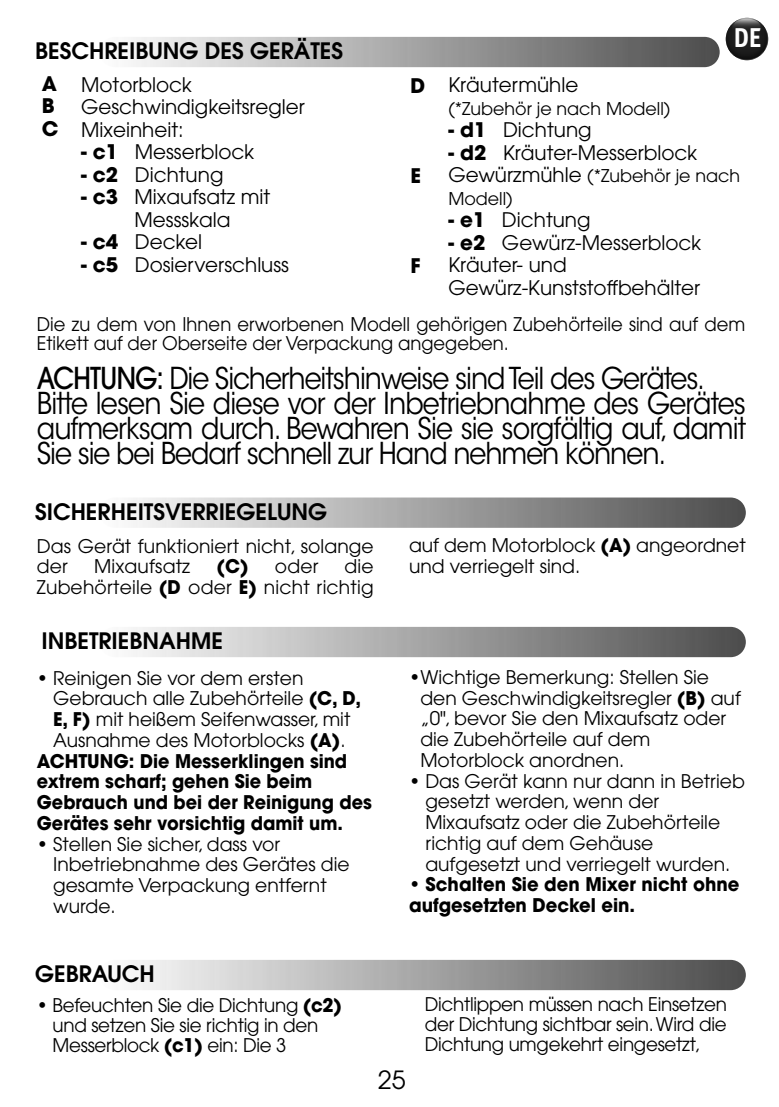
<style>
.page{position:relative;width:779px;height:1107px;background:#fff}
.page>*{position:absolute;margin:0;border:0;box-sizing:border-box;transform-origin:0 0}
.t1{font:30px/25px "ITC Avant Garde MM 82 wt 750 wd";letter-spacing:-.04em;color:#000;scale:.9 1}
.t2{font:700 27.5px "Officina Sans";color:#fff;scale:.95 1}
.t3{font:25px "Avant Garde";color:#000}
.t4{font:600 22.5px "Avant Garde";color:#000}
.t5{font:20px/22.5px "Avant Garde";color:#000}
.t6{font:700 20px/22.5px "Avant Garde";color:#000}
.t7{font:18.75px/20.8px "Avant Garde";color:#000}
.t8{font:18.75px/18.8px "Avant Garde";color:#000;scale:.96 1}
.t9{font:700 18.75px "Avant Garde";color:#000;scale:.94 1}
.t10{font:700 18.75px/20.8px "Avant Garde";color:#000;scale:.96 1}
.t11{font:17.5px/22.5px "Avant Garde";color:#000}
.s1{font-weight:700}
.s2{font-size:20px}
.s3{font-family:"Avant Garde";font-weight:500}
.s4{font-weight:400}
</style>
<div class="page">
<img style="left:133px;top:37px;width:586px;height:30px">
<img style="left:726px;top:18px;width:42px;height:42px;border-radius:50%">
<img style="left:133px;top:498px;width:613px;height:30px">
<img style="left:133px;top:627px;width:613px;height:30px">
<img style="left:133px;top:960px;width:613px;height:30px">
<p class="t4" style="left:35px;top:43px;width:310px">BESCHREIBUNG DES GERÄTES</p>
<h2 class="t2" style="left:733px;top:28px;width:31px">DE</h2>
<p class="t6" style="left:42px;top:75px;width:18px">A<br>B<br>C</p>
<p class="t5" style="left:81px;top:75px;width:225px">Motorblock<br>Geschwindigkeitsregler<br>Mixeinheit:</p>
<p class="t5" style="left:81px;top:142px;width:174px"><span class="s1">- c1</span> Messerblock</p>
<p class="t5" style="left:81px;top:165px;width:144px"><span class="s1">- c2</span> Dichtung</p>
<p class="t5" style="left:135px;top:187px;width:137px;text-indent:-53px"><span class="s1">- c3</span> Mixaufsatz mit<br>Messskala</p>
<p class="t5" style="left:81px;top:232px;width:122px"><span class="s1">- c4</span> Deckel</p>
<p class="t5" style="left:81px;top:255px;width:209px"><span class="s1">- c5</span> Dosierverschluss</p>
<p class="t5" style="left:448px;top:76px;width:132px">Kräutermühle</p>
<p class="t11" style="left:448px;top:99px;width:223px">(*Zubehör je nach Modell)</p>
<p class="t5" style="left:448px;top:121px;width:145px"><span class="s1">- d1</span> Dichtung</p>
<p class="t5" style="left:448px;top:143px;width:250px"><span class="s1">- d2</span> Kräuter-Messerblock</p>
<p class="t11" style="left:448px;top:166px;width:293px"><span class="s2">Gewürzmühle</span> (*Zubehör je nach<br>Modell)</p>
<p class="t5" style="left:448px;top:211px;width:144px"><span class="s1">- e1</span> Dichtung</p>
<p class="t5" style="left:448px;top:233px;width:254px"><span class="s1">- e2</span> Gewürz-Messerblock<br>Kräuter- und<br>Gewürz-Kunststoffbehälter</p>
<p class="t8" style="left:37px;top:316px;width:739px">Die zu dem von Ihnen erworbenen Modell gehörigen Zubehörteile sind auf dem<br>Etikett auf der Oberseite der Verpackung angegeben.</p>
<h1 class="t1" style="left:37px;top:368px;width:789px"><span class="s3">ACHTUNG:</span> Die Sicherheitshinweise sind Teil des Gerätes.<br>Bitte lesen Sie diese vor der Inbetriebnahme des Gerätes aufmerksam durch. Bewahren Sie sie sorgfältig auf, damit Sie sie bei Bedarf schnell zur Hand nehmen können.</h1>
<p class="t4" style="left:35px;top:503px;width:293px">SICHERHEITSVERRIEGELUNG</p>
<p class="t6" style="left:410px;top:77px;width:16px">D</p>
<p class="t6" style="left:410px;top:167px;width:12px">E</p>
<p class="t6" style="left:410px;top:257px;width:12px">F</p>
<p class="t7" style="left:37px;top:537px;width:338px">Das Gerät funktioniert nicht, solange der</p>
<p class="t7" style="left:94px;top:558px;width:98px">Mixaufsatz</p>
<p class="t7" style="left:216px;top:558px;width:103px"><span class="s1">(C)</span> oder</p>
<p class="t7" style="left:37px;top:558px;width:338px;text-align:right">die<br>Zubehörteile <span class="s1">(D</span> oder <span class="s1">E)</span> nicht richtig</p>
<p class="t4" style="left:41px;top:633px;width:183px">INBETRIEBNAHME</p>
<p class="t7" style="left:37px;top:669px;width:268px">• Reinigen Sie vor dem ersten</p>
<p class="t7" style="left:53px;top:690px;width:309px">Gebrauch alle Zubehörteile <span class="s1">(C, D,</span></p>
<p class="t7" style="left:53px;top:711px;width:299px"><span class="s1">E, F)</span> mit heißem Seifenwasser, mit</p>
<p class="t7" style="left:53px;top:731px;width:294px">Ausnahme des Motorblocks <span class="s1">(A)</span>.</p>
<p class="t10" style="left:37px;top:753px;width:325px">ACHTUNG: Die Messerklingen sind</p>
<p class="t9" style="left:37px;top:775px;width:294px">extrem scharf; gehen Sie beim</p>
<p class="t9" style="left:37px;top:795px;width:358px">Gebrauch und bei der Reinigung des</p>
<p class="t9" style="left:37px;top:816px;width:327px">Gerätes sehr vorsichtig damit um.</p>
<p class="t7" style="left:53px;top:835px;width:298px;text-indent:-16px">• Stellen Sie sicher, dass vor<br>Inbetriebnahme des Gerätes die gesamte Verpackung entfernt wurde.</p>
<p class="t7" style="left:409px;top:537px;width:338px">auf dem Motorblock <span class="s1">(A)</span> angeordnet und verriegelt sind.</p>
<p class="t7" style="left:420px;top:668px;width:322px;text-indent:-11px">•Wichtige Bemerkung: Stellen Sie den Geschwindigkeitsregler <span class="s1">(B)</span> auf „0", bevor Sie den Mixaufsatz oder die Zubehörteile auf dem<br>Motorblock anordnen.</p>
<p class="t7" style="left:425px;top:772px;width:321px;text-indent:-16px">• Das Gerät kann nur dann in Betrieb gesetzt werden, wenn der<br>Mixaufsatz oder die Zubehörteile richtig auf dem Gehäuse aufgesetzt und verriegelt wurden.</p>
<p class="t10" style="left:409px;top:877px;width:346px"><span class="s4">•</span> Schalten Sie den Mixer nicht ohne aufgesetzten Deckel ein.</p>
<p class="t4" style="left:35px;top:966px;width:121px">GEBRAUCH</p>
<p class="t7" style="left:53px;top:997px;width:291px;line-height:20px;text-indent:-16px">• Befeuchten Sie die Dichtung <span class="s1">(c2) </span>und setzen Sie sie richtig in den<br>Messerblock <span class="s1">(c1)</span> ein: Die 3</p>
<p class="t7" style="left:425px;top:996px;width:304px;line-height:20px;text-align:justify">Dichtlippen müssen nach Einsetzen der Dichtung sichtbar sein. Wird die Dichtung umgekehrt eingesetzt,</p>
<h3 class="t3" style="left:378px;top:1070px;width:29px">25</h3>
</div>
